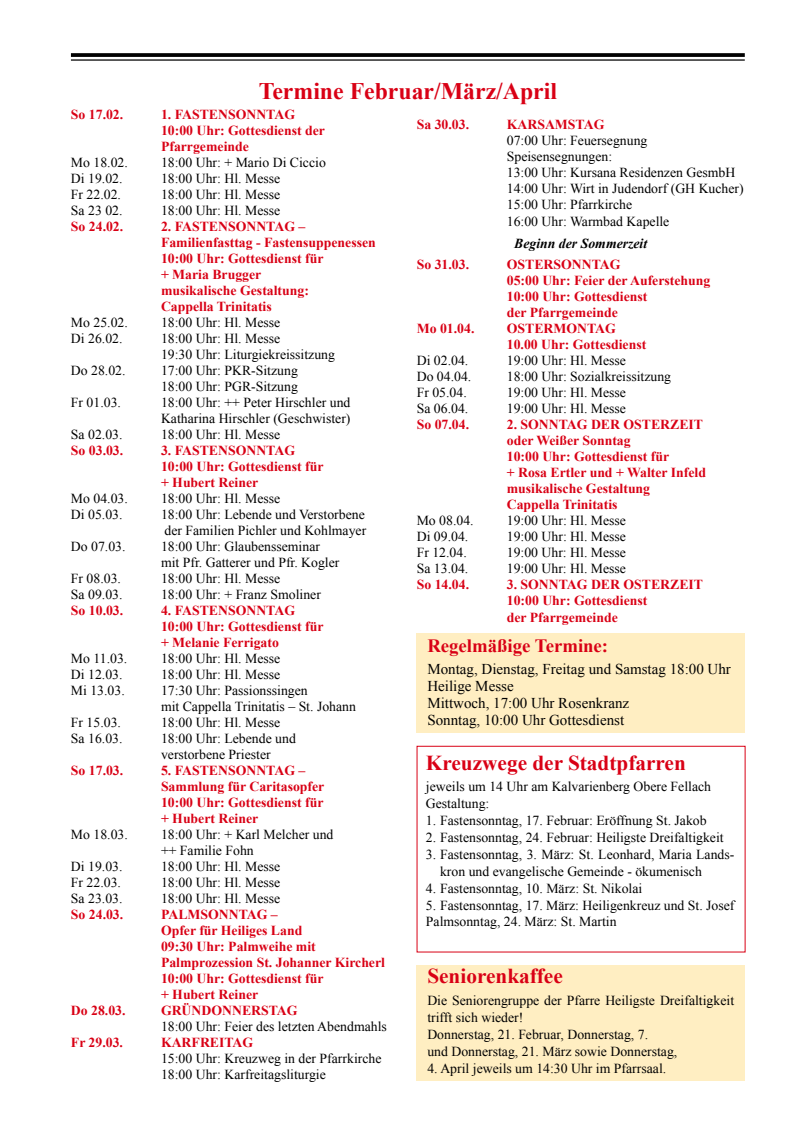
<style>
.page{position:relative;width:798px;height:1134px;background:#fff}
.page>*{position:absolute;margin:0;border:0;box-sizing:border-box;transform-origin:0 0}
.t1{font:700 23.75px "Times New Roman";color:#d90015}
.t2{font:700 21.25px "Times New Roman";color:#d90015}
.t3{font:700 18.75px "Times New Roman";color:#d90015}
.t4{font:15px/16.9px "Times New Roman";color:#000}
.t5{font:13.75px/16px "Times New Roman";color:#000}
.t6{font:700 13.75px/16px "Times New Roman";color:#d90015}
.t7{font:italic 700 13.75px "Times New Roman";color:#000}
</style>
<div class="page">
<div style="left:416px;top:746px;width:329px;height:206px;border:1px solid #d90015"></div>
<div style="left:416px;top:965px;width:328px;height:116px;background:#ffeec2"></div>
<svg style="left:71px;top:53px;width:673px;height:4px"></svg>
<hr style="left:71px;top:59px;width:673px;height:2px;background:#000">
<div style="left:416px;top:633px;width:328px;height:100px;background:#ffeec2"></div>
<h1 class="t1" style="left:259px;top:74px;width:299px">Termine Februar/März/April</h1>
<p class="t6" style="left:71px;top:106px;width:54px">So 17.02.</p>
<p class="t6" style="left:161px;top:106px;width:165px">1. FASTENSONNTAG<br>10:00 Uhr: Gottesdienst der<br>Pfarrgemeinde</p>
<p class="t5" style="left:71px;top:154px;width:58px">Mo 18.02.</p>
<p class="t5" style="left:161px;top:154px;width:166px">18:00 Uhr: + Mario Di Ciccio</p>
<p class="t5" style="left:71px;top:170px;width:53px">Di 19.02.</p>
<p class="t5" style="left:161px;top:170px;width:121px">18:00 Uhr: Hl. Messe</p>
<p class="t5" style="left:71px;top:186px;width:52px">Fr 22.02.</p>
<p class="t5" style="left:161px;top:186px;width:121px">18:00 Uhr: Hl. Messe</p>
<p class="t5" style="left:71px;top:202px;width:53px">Sa 23 02.</p>
<p class="t5" style="left:161px;top:202px;width:121px">18:00 Uhr: Hl. Messe</p>
<p class="t6" style="left:71px;top:218px;width:54px">So 24.02.</p>
<p class="t6" style="left:161px;top:218px;width:216px">2. FASTENSONNTAG –<br>Familienfasttag - Fastensuppenessen<br>10:00 Uhr: Gottesdienst für<br>+ Maria Brugger<br>musikalische Gestaltung:<br>Cappella Trinitatis</p>
<p class="t5" style="left:71px;top:314px;width:58px">Mo 25.02.</p>
<p class="t5" style="left:161px;top:314px;width:121px">18:00 Uhr: Hl. Messe</p>
<p class="t5" style="left:71px;top:330px;width:53px">Di 26.02.</p>
<p class="t5" style="left:161px;top:330px;width:175px">18:00 Uhr: Hl. Messe<br>19:30 Uhr: Liturgiekreissitzung</p>
<p class="t5" style="left:71px;top:362px;width:56px">Do 28.02.</p>
<p class="t5" style="left:161px;top:362px;width:138px">17:00 Uhr: PKR-Sitzung<br>18:00 Uhr: PGR-Sitzung</p>
<p class="t5" style="left:71px;top:394px;width:52px">Fr 01.03.</p>
<p class="t5" style="left:161px;top:394px;width:191px">18:00 Uhr: ++ Peter Hirschler und<br>Katharina Hirschler (Geschwister)</p>
<p class="t5" style="left:71px;top:426px;width:53px">Sa 02.03.</p>
<p class="t5" style="left:161px;top:426px;width:121px">18:00 Uhr: Hl. Messe</p>
<p class="t6" style="left:71px;top:442px;width:54px">So 03.03.</p>
<p class="t6" style="left:161px;top:442px;width:164px">3. FASTENSONNTAG<br>10:00 Uhr: Gottesdienst für + Hubert Reiner</p>
<p class="t5" style="left:71px;top:490px;width:58px">Mo 04.03.</p>
<p class="t5" style="left:161px;top:490px;width:121px">18:00 Uhr: Hl. Messe</p>
<p class="t5" style="left:71px;top:506px;width:53px">Di 05.03.</p>
<p class="t5" style="left:161px;top:506px;width:207px">18:00 Uhr: Lebende und Verstorbene der Familien Pichler und Kohlmayer</p>
<p class="t5" style="left:71px;top:538px;width:56px">Do 07.03.</p>
<p class="t5" style="left:161px;top:538px;width:180px">18:00 Uhr: Glaubensseminar mit Pfr. Gatterer und Pfr. Kogler</p>
<p class="t5" style="left:71px;top:570px;width:52px">Fr 08.03.</p>
<p class="t5" style="left:161px;top:570px;width:121px">18:00 Uhr: Hl. Messe</p>
<p class="t5" style="left:71px;top:586px;width:53px">Sa 09.03.</p>
<p class="t5" style="left:161px;top:586px;width:161px">18:00 Uhr: + Franz Smoliner</p>
<p class="t6" style="left:71px;top:602px;width:54px">So 10.03.</p>
<p class="t6" style="left:161px;top:602px;width:164px">4. FASTENSONNTAG<br>10:00 Uhr: Gottesdienst für + Melanie Ferrigato</p>
<p class="t5" style="left:71px;top:650px;width:58px">Mo 11.03.</p>
<p class="t5" style="left:161px;top:650px;width:121px">18:00 Uhr: Hl. Messe</p>
<p class="t5" style="left:71px;top:666px;width:53px">Di 12.03.</p>
<p class="t5" style="left:161px;top:666px;width:121px">18:00 Uhr: Hl. Messe</p>
<p class="t5" style="left:71px;top:682px;width:55px">Mi 13.03.</p>
<p class="t5" style="left:161px;top:682px;width:196px">17:30 Uhr: Passionssingen<br>mit Cappella Trinitatis – St. Johann</p>
<p class="t5" style="left:71px;top:714px;width:52px">Fr 15.03.</p>
<p class="t5" style="left:161px;top:714px;width:121px">18:00 Uhr: Hl. Messe</p>
<p class="t5" style="left:71px;top:730px;width:53px">Sa 16.03.</p>
<p class="t5" style="left:161px;top:730px;width:136px">18:00 Uhr: Lebende und verstorbene Priester</p>
<p class="t6" style="left:71px;top:762px;width:54px">So 17.03.</p>
<p class="t6" style="left:161px;top:762px;width:165px">5. FASTENSONNTAG –<br>Sammlung für Caritasopfer<br>10:00 Uhr: Gottesdienst für + Hubert Reiner</p>
<p class="t5" style="left:71px;top:826px;width:58px">Mo 18.03.</p>
<p class="t5" style="left:161px;top:826px;width:174px">18:00 Uhr: + Karl Melcher und ++ Familie Fohn</p>
<p class="t5" style="left:71px;top:858px;width:53px">Di 19.03.</p>
<p class="t5" style="left:161px;top:858px;width:121px">18:00 Uhr: Hl. Messe</p>
<p class="t5" style="left:71px;top:874px;width:52px">Fr 22.03.</p>
<p class="t5" style="left:161px;top:874px;width:121px">18:00 Uhr: Hl. Messe</p>
<p class="t5" style="left:71px;top:890px;width:53px">Sa 23.03.</p>
<p class="t5" style="left:161px;top:890px;width:121px">18:00 Uhr: Hl. Messe</p>
<p class="t6" style="left:71px;top:906px;width:54px">So 24.03.</p>
<p class="t6" style="left:161px;top:906px;width:225px">PALMSONNTAG –<br>Opfer für Heiliges Land<br>09:30 Uhr: Palmweihe mit<br>Palmprozession St. Johanner Kircherl<br>10:00 Uhr: Gottesdienst für<br>+ Hubert Reiner</p>
<p class="t6" style="left:71px;top:1002px;width:56px">Do 28.03.</p>
<p class="t6" style="left:161px;top:1002px;width:138px">GRÜNDONNERSTAG</p>
<p class="t5" style="left:161px;top:1018px;width:227px">18:00 Uhr: Feier des letzten Abendmahls</p>
<p class="t6" style="left:71px;top:1034px;width:54px">Fr 29.03.</p>
<p class="t6" style="left:161px;top:1034px;width:94px">KARFREITAG</p>
<p class="t5" style="left:161px;top:1050px;width:222px">15:00 Uhr: Kreuzweg in der Pfarrkirche<br>18:00 Uhr: Karfreitagsliturgie</p>
<p class="t6" style="left:416px;top:116px;width:54px">Sa 30.03.</p>
<p class="t6" style="left:506px;top:116px;width:99px">KARSAMSTAG</p>
<p class="t5" style="left:506px;top:132px;width:238px">07:00 Uhr: Feuersegnung<br>Speisensegnungen:<br>13:00 Uhr: Kursana Residenzen GesmbH<br>14:00 Uhr: Wirt in Judendorf (GH Kucher)<br>15:00 Uhr: Pfarrkirche<br>16:00 Uhr: Warmbad Kapelle</p>
<p class="t7" style="left:514px;top:234px;width:134px">Beginn der Sommerzeit</p>
<p class="t6" style="left:416px;top:256px;width:54px">So 31.03.</p>
<p class="t6" style="left:506px;top:256px;width:205px">OSTERSONNTAG<br>05:00 Uhr: Feier der Auferstehung<br>10:00 Uhr: Gottesdienst<br>der Pfarrgemeinde</p>
<p class="t6" style="left:416px;top:320px;width:59px">Mo 01.04.</p>
<p class="t6" style="left:506px;top:320px;width:141px">OSTERMONTAG<br>10.00 Uhr: Gottesdienst</p>
<p class="t5" style="left:416px;top:352px;width:53px">Di 02.04.</p>
<p class="t5" style="left:506px;top:352px;width:121px">19:00 Uhr: Hl. Messe</p>
<p class="t5" style="left:416px;top:368px;width:56px">Do 04.04.</p>
<p class="t5" style="left:506px;top:368px;width:166px">18:00 Uhr: Sozialkreissitzung</p>
<p class="t5" style="left:416px;top:384px;width:52px">Fr 05.04.</p>
<p class="t5" style="left:506px;top:384px;width:121px">19:00 Uhr: Hl. Messe</p>
<p class="t5" style="left:416px;top:400px;width:53px">Sa 06.04.</p>
<p class="t5" style="left:506px;top:400px;width:121px">19:00 Uhr: Hl. Messe</p>
<p class="t6" style="left:416px;top:416px;width:54px">So 07.04.</p>
<p class="t6" style="left:506px;top:416px;width:201px">2. SONNTAG DER OSTERZEIT oder Weißer Sonntag<br>10:00 Uhr: Gottesdienst für<br>+ Rosa Ertler und + Walter Infeld musikalische Gestaltung<br>Cappella Trinitatis</p>
<p class="t5" style="left:416px;top:512px;width:58px">Mo 08.04.</p>
<p class="t5" style="left:506px;top:512px;width:121px">19:00 Uhr: Hl. Messe</p>
<p class="t5" style="left:416px;top:528px;width:53px">Di 09.04.</p>
<p class="t5" style="left:506px;top:528px;width:121px">19:00 Uhr: Hl. Messe</p>
<p class="t5" style="left:416px;top:544px;width:52px">Fr 12.04.</p>
<p class="t5" style="left:506px;top:544px;width:121px">19:00 Uhr: Hl. Messe</p>
<p class="t5" style="left:416px;top:560px;width:53px">Sa 13.04.</p>
<p class="t5" style="left:506px;top:560px;width:121px">19:00 Uhr: Hl. Messe</p>
<p class="t6" style="left:416px;top:576px;width:54px">So 14.04.</p>
<p class="t6" style="left:506px;top:576px;width:198px;line-height:16.5px">3. SONNTAG DER OSTERZEIT<br>10:00 Uhr: Gottesdienst<br>der Pfarrgemeinde</p>
<h3 class="t3" style="left:427px;top:633px;width:182px">Regelmäßige Termine:</h3>
<p class="t4" style="left:427px;top:660px;width:305px">Montag, Dienstag, Freitag und Samstag 18:00 Uhr<br>Heilige Messe<br>Mittwoch, 17:00 Uhr Rosenkranz<br>Sonntag, 10:00 Uhr Gottesdienst</p>
<h2 class="t2" style="left:426px;top:748px;width:261px">Kreuzwege der Stadtpfarren</h2>
<p class="t5" style="left:426px;top:778px;width:286px;line-height:16.9px">jeweils um 14 Uhr am Kalvarienberg Obere Fellach<br>Gestaltung:</p>
<p class="t5" style="left:426px;top:812px;width:282px">1. Fastensonntag, 17. Februar: Eröffnung St. Jakob</p>
<p class="t5" style="left:426px;top:829px;width:299px">2. Fastensonntag, 24. Februar: Heiligste Dreifaltigkeit</p>
<p class="t5" style="left:440px;top:846px;width:296px;line-height:16.9px;text-indent:-14px">3. Fastensonntag, 3. März: St. Leonhard, Maria Lands&shy;kron und evangelische Gemeinde - ökumenisch</p>
<p class="t5" style="left:426px;top:880px;width:218px">4. Fastensonntag, 10. März: St. Nikolai</p>
<p class="t5" style="left:426px;top:896px;width:310px;line-height:16.9px">5. Fastensonntag, 17. März: Heiligenkreuz und St. Josef<br>Palmsonntag, 24. März: St. Martin</p>
<h2 class="t2" style="left:427px;top:962px;width:137px">Seniorenkaffee</h2>
<p class="t5" style="left:427px;top:992px;width:308px;line-height:16.9px">Die Seniorengruppe der Pfarre Heiligste Dreifaltigkeit trifft sich wieder!<br>Donnerstag, 21. Februar, Donnerstag, 7.<br>und Donnerstag, 21. März sowie Donnerstag,</p>
<p class="t5" style="left:427px;top:1060px;width:240px">4. April jeweils um 14:30 Uhr im Pfarrsaal.</p>
</div>
